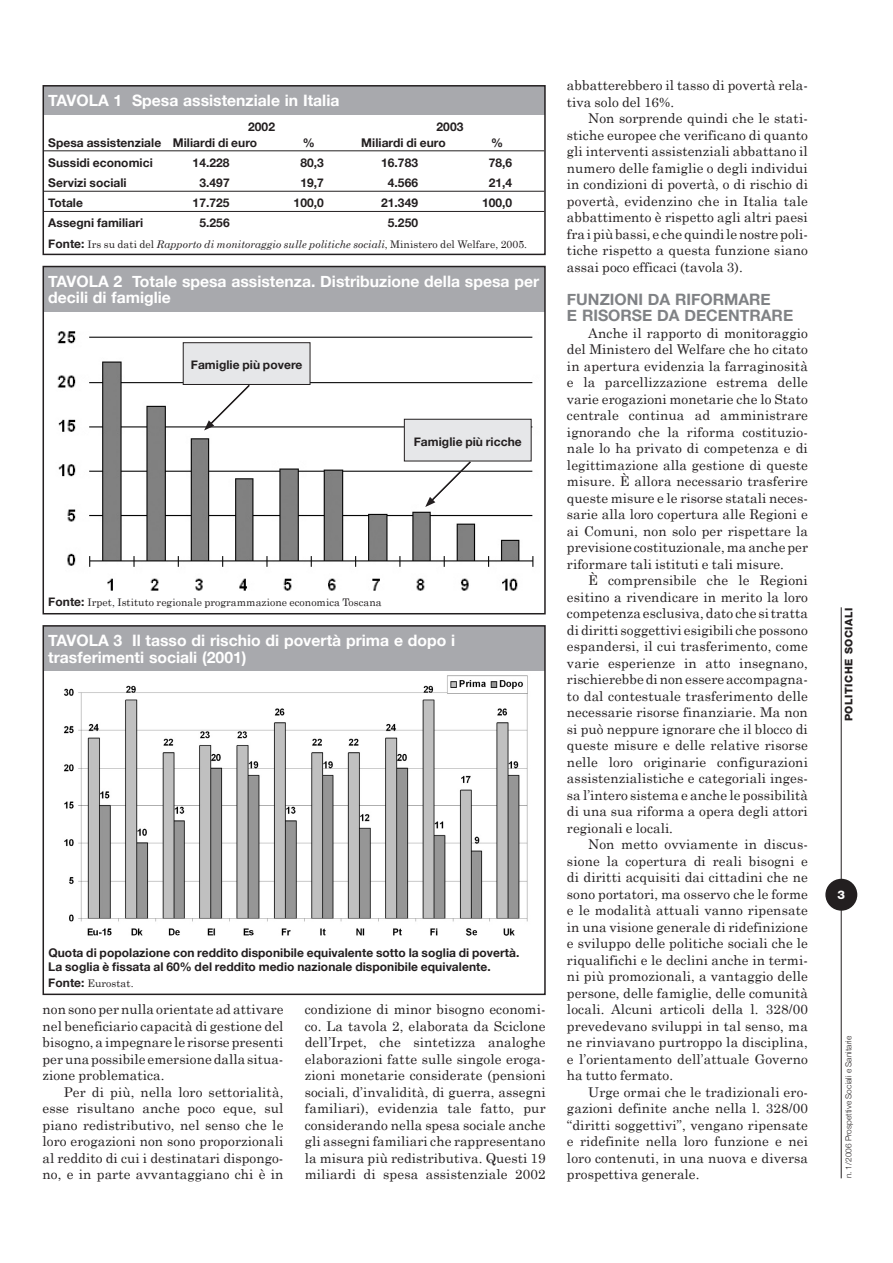
<style>
.page{position:relative;width:893px;height:1263px;background:#fff}
.page>*{position:absolute;margin:0;border:0;box-sizing:border-box;transform-origin:0 0}
.t1{font:700 15.75px/16.5px "Helvetica Neue";color:#fff}
.t2{font:700 15.75px/16.5px "Helvetica Neue";color:#808285}
.t3{font:13.5px/16.5px "Century Schoolbook";letter-spacing:.005em;color:#231f20;text-align:justify}
.t4{font:700 12px/13.5px "Helvetica Neue";letter-spacing:.005em;color:#231f20}
.t5{font:800 12px "Helvetica Neue";color:#fff}
.t6{font:italic 10.5px "Century Schoolbook";letter-spacing:.005em;color:#231f20}
.t7{font:10.5px "Century Schoolbook";letter-spacing:.005em;color:#231f20}
.t8{font:800 10.5px "Helvetica Neue";letter-spacing:.05em;color:#231f20}
.t9{font:300 8.25px "Helvetica Neue";letter-spacing:.01em;color:#231f20}
.s1{font-family:"Helvetica Neue";font-weight:700;font-style:normal;font-size:12px}
.s2{font-style:normal}
.s3{font-family:"Helvetica Neue";font-weight:700;font-size:12px}
</style>
<div class="page">
<hr style="left:841px;top:607px;width:1px;height:571px;background:#231f20">
<div style="left:825px;top:879px;width:32px;height:32px;background:#231f20;border-radius:50%"></div>
<div style="left:44px;top:87px;width:500px;height:28px;background:#a8a9ad"></div>
<hr style="left:44px;top:150px;width:123px;height:1px;background:#231f20">
<hr style="left:167px;top:150px;width:95px;height:1px;background:#231f20">
<hr style="left:262px;top:150px;width:94px;height:1px;background:#231f20">
<hr style="left:356px;top:150px;width:94px;height:1px;background:#231f20">
<hr style="left:450px;top:150px;width:94px;height:1px;background:#231f20">
<hr style="left:44px;top:191px;width:123px;height:1px;background:#231f20">
<hr style="left:167px;top:191px;width:95px;height:1px;background:#231f20">
<hr style="left:262px;top:191px;width:94px;height:1px;background:#231f20">
<hr style="left:356px;top:191px;width:94px;height:1px;background:#231f20">
<hr style="left:450px;top:191px;width:94px;height:1px;background:#231f20">
<hr style="left:44px;top:211px;width:123px;height:1px;background:#231f20">
<hr style="left:167px;top:211px;width:95px;height:1px;background:#231f20">
<hr style="left:262px;top:211px;width:94px;height:1px;background:#231f20">
<hr style="left:356px;top:211px;width:94px;height:1px;background:#231f20">
<hr style="left:450px;top:211px;width:94px;height:1px;background:#231f20">
<div style="left:43px;top:85px;width:503px;height:170px;border:2px solid #231f20"></div>
<div style="left:44px;top:267px;width:500px;height:45px;background:#a8a9ad"></div>
<img style="left:57px;top:331px;width:477px;height:260px">
<div style="left:43px;top:266px;width:503px;height:348px;border:2px solid #231f20"></div>
<div style="left:404px;top:419px;width:127px;height:42px;background:#e6e7e9"></div>
<div style="left:404px;top:419px;width:127px;height:42px;border:1px solid #231f20"></div>
<svg style="left:425px;top:460px;width:47px;height:47px"></svg>
<div style="left:183px;top:343px;width:127px;height:41px;background:#e6e7e9"></div>
<div style="left:183px;top:342px;width:127px;height:43px;border:1px solid #231f20"></div>
<svg style="left:204px;top:383px;width:47px;height:47px"></svg>
<div style="left:44px;top:627px;width:500px;height:44px;background:#a8a9ad"></div>
<img style="left:64px;top:675px;width:464px;height:261px">
<div style="left:43px;top:625px;width:503px;height:370px;border:2px solid #231f20"></div>
<p class="t1" style="left:48px;top:92px;width:293px">TAVOLA 1 Spesa assistenziale in Italia</p>
<p class="t4" style="left:48px;top:135px;width:114px">Spesa assistenziale</p>
<p class="t4" style="left:248px;top:119px;width:28px">2002</p>
<p class="t4" style="left:437px;top:119px;width:28px">2003</p>
<p class="t4" style="left:173px;top:135px;width:86px">Miliardi di euro</p>
<p class="t4" style="left:303px;top:135px;width:13px">%</p>
<p class="t4" style="left:361px;top:135px;width:86px">Miliardi di euro</p>
<p class="t4" style="left:491px;top:135px;width:13px">%</p>
<p class="t4" style="left:48px;top:155px;width:106px">Sussidi economici</p>
<p class="t4" style="left:193px;top:155px;width:39px">14.228</p>
<p class="t4" style="left:300px;top:155px;width:25px">80,3</p>
<p class="t4" style="left:381px;top:155px;width:39px">16.783</p>
<p class="t4" style="left:489px;top:155px;width:25px">78,6</p>
<p class="t4" style="left:48px;top:176px;width:80px">Servizi sociali</p>
<p class="t4" style="left:199px;top:176px;width:32px">3.497</p>
<p class="t4" style="left:300px;top:176px;width:25px">19,7</p>
<p class="t4" style="left:388px;top:176px;width:32px">4.566</p>
<p class="t4" style="left:489px;top:176px;width:25px">21,4</p>
<p class="t4" style="left:48px;top:196px;width:36px">Totale</p>
<p class="t4" style="left:193px;top:196px;width:39px">17.725</p>
<p class="t4" style="left:294px;top:196px;width:32px">100,0</p>
<p class="t4" style="left:381px;top:196px;width:39px">21.349</p>
<p class="t4" style="left:482px;top:196px;width:32px">100,0</p>
<p class="t4" style="left:48px;top:216px;width:96px">Assegni familiari</p>
<p class="t4" style="left:199px;top:216px;width:32px">5.256</p>
<p class="t4" style="left:388px;top:216px;width:32px">5.250</p>
<p class="t6" style="left:48px;top:237px;width:480px"><span class="s1">Fonte:</span> <span class="s2">Irs su dati del</span> Rapporto di monitoraggio sulle politiche sociali<span class="s2">, Ministero del Welfare, 2005.</span></p>
<p class="t1" style="left:48px;top:273px;width:492px">TAVOLA 2 Totale spesa assistenza. Distribuzione della spesa per decili di famiglie</p>
<p class="t4" style="left:191px;top:358px;width:113px">Famiglie più povere</p>
<p class="t4" style="left:414px;top:435px;width:110px">Famiglie più ricche</p>
<p class="t7" style="left:48px;top:596px;width:335px"><span class="s3">Fonte:</span> Irpet, Istituto regionale programmazione economica Toscana</p>
<p class="t1" style="left:48px;top:632px;width:408px">TAVOLA 3 Il tasso di rischio di povertà prima e dopo i trasferimenti sociali (2001)</p>
<p class="t4" style="left:48px;top:946px;width:473px">Quota di popolazione con reddito disponibile equivalente sotto la soglia di povertà.<br>La soglia è fissata al 60% del reddito medio nazionale disponibile equivalente.</p>
<p class="t7" style="left:48px;top:976px;width:87px"><span class="s3">Fonte:</span> Eurostat.</p>
<p class="t3" style="left:43px;top:1001px;width:242px">non sono per nulla orientate ad attivare nel beneficiario capacità di gestione del bisogno, a impegnare le risorse presenti per una possibile emersione dalla situa&shy;zione problematica.</p>
<p class="t3" style="left:43px;top:1083px;width:242px;text-indent:21px">Per di più, nella loro settorialità, esse risultano anche poco eque, sul piano redistributivo, nel senso che le loro erogazioni non sono proporzionali al reddito di cui i destinatari dispongo&shy;no, e in parte avvantaggiano chi è in</p>
<p class="t3" style="left:305px;top:1001px;width:242px">condizione di minor bisogno economi&shy;co. La tavola 2, elaborata da Sciclone dell’Irpet, che sintetizza analoghe elaborazioni fatte sulle singole eroga&shy;zioni monetarie considerate (pensioni sociali, d’invalidità, di guerra, assegni familiari), evidenzia tale fatto, pur considerando nella spesa sociale anche gli assegni familiari che rappresentano la misura più redistributiva. Questi 19 miliardi di spesa assistenziale 2002</p>
<p class="t3" style="left:567px;top:77px;width:242px">abbatterebbero il tasso di povertà rela&shy;tiva solo del 16%.</p>
<p class="t3" style="left:567px;top:110px;width:243px;text-indent:21px">Non sorprende quindi che le stati&shy;stiche europee che verificano di quanto gli interventi assistenziali abbattano il numero delle famiglie o degli individui in condizioni di povertà, o di rischio di povertà, evidenzino che in Italia tale abbattimento è rispetto agli altri paesi fra i più bassi, e che quindi le nostre poli&shy;tiche rispetto a questa funzione siano assai poco efficaci (tavola 3).</p>
<p class="t2" style="left:567px;top:290px;width:228px">FUNZIONI DA RIFORMARE<br>E RISORSE DA DECENTRARE</p>
<p class="t3" style="left:567px;top:324px;width:243px;text-indent:21px">Anche il rapporto di monitoraggio del Ministero del Welfare che ho citato in apertura evidenzia la farraginosità e la parcellizzazione estrema delle varie erogazioni monetarie che lo Stato centrale continua ad amministrare ignorando che la riforma costituzio&shy;nale lo ha privato di competenza e di legittimazione alla gestione di queste misure. È allora necessario trasferire queste misure e le risorse statali neces&shy;sarie alla loro copertura alle Regioni e ai Comuni, non solo per rispettare la previsione costituzionale, ma anche per riformare tali istituti e tali misure.</p>
<p class="t3" style="left:567px;top:572px;width:243px;text-indent:21px">È comprensibile che le Regioni esitino a rivendicare in merito la loro competenza esclusiva, dato che si tratta di diritti soggettivi esigibili che possono espandersi, il cui trasferimento, come varie esperienze in atto insegnano, rischierebbe di non essere accompagna&shy;to dal contestuale trasferimento delle necessarie risorse finanziarie. Ma non si può neppure ignorare che il blocco di queste misure e delle relative risorse nelle loro originarie configurazioni assistenzialistiche e categoriali inges&shy;sa l’intero sistema e anche le possibilità di una sua riforma a opera degli attori regionali e locali.</p>
<p class="t3" style="left:567px;top:836px;width:243px;text-indent:21px">Non metto ovviamente in discus&shy;sione la copertura di reali bisogni e di diritti acquisiti dai cittadini che ne sono portatori, ma osservo che le forme e le modalità attuali vanno ripensate in una visione generale di ridefinizione e sviluppo delle politiche sociali che le riqualifichi e le declini anche in termi&shy;ni più promozionali, a vantaggio delle persone, delle famiglie, delle comunità locali. Alcuni articoli della l. 328/00 prevedevano sviluppi in tal senso, ma ne rinviavano purtroppo la disciplina, e l’orientamento dell’attuale Governo ha tutto fermato.</p>
<p class="t3" style="left:567px;top:1083px;width:243px;text-indent:21px">Urge ormai che le tradizionali ero&shy;gazioni definite anche nella l. 328/00 “diritti soggettivi”, vengano ripensate e ridefinite nella loro funzione e nei loro contenuti, in una nuova e diversa prospettiva generale.</p>
<p class="t8" style="left:842px;top:721px;width:115px;rotate:-90deg">POLITICHE SOCIALI</p>
<p class="t5" style="left:837px;top:888px;width:9px">3</p>
<p class="t9" style="left:843px;top:1178px;width:144px;rotate:-90deg">n. 1/2006 Prospettive Sociali e Sanitarie</p>
</div>
